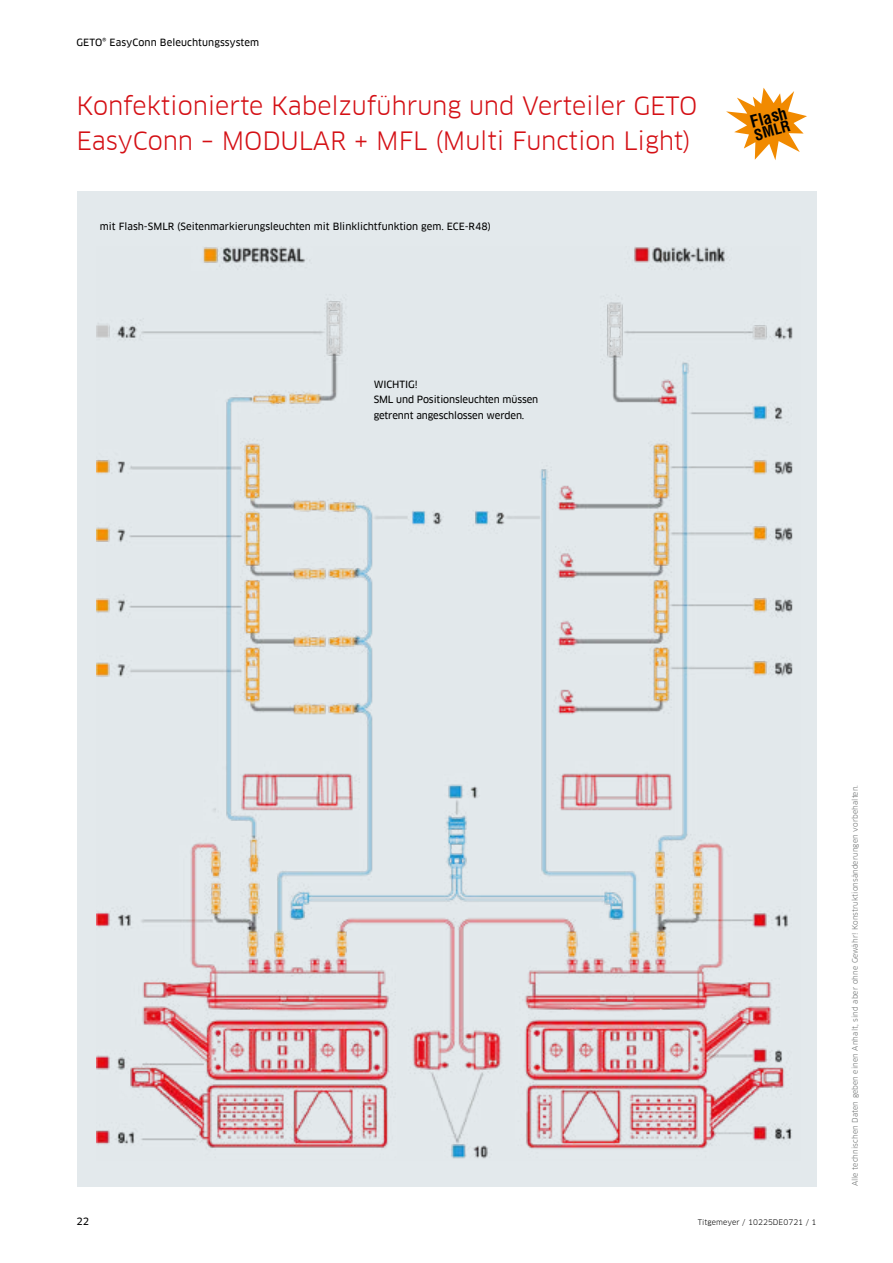
<style>
.page{position:relative;width:893px;height:1263px;background:#fff}
.page>*{position:absolute;margin:0;border:0;box-sizing:border-box;transform-origin:0 0}
.t1{font:24.75px/34.7px "Clan Offc Pro";letter-spacing:-.005em;color:#d40f14}
.t2{font:700 condensed 16.8px "Helvetica Com";color:#000}
.t3{font:700 condensed 15px "Helvetica Com";color:#000}
.t4{font:9.75px/15.3px "Clan Offc Pro News";color:#000}
.t5{font:7.5px "Clan Offc Pro";letter-spacing:.01em;color:#6b6e6e}
.t6{font:7.5px "Clan Offc Pro";letter-spacing:.01em;color:#000}
</style>
<div class="page">
<div style="left:77px;top:191px;width:739px;height:995px;background:#e3e9ec"></div>
<img style="left:97px;top:246px;width:696px;height:913px">
<svg style="left:726px;top:88px;width:81px;height:72px"></svg>
<p class="t4" style="left:77px;top:35px;width:184px">GETO® EasyConn Beleuchtungssystem</p>
<h1 class="t1" style="left:77px;top:89px;width:622px">Konfektionierte Kabelzuführung und Verteiler GETO<br>EasyConn – MODULAR + MFL (Multi Function Light)</h1>
<p class="t4" style="left:100px;top:218px;width:393px">mit Flash-SMLR (Seitenmarkierungsleuchten mit Blinklichtfunktion gem. ECE-R48)</p>
<h2 class="t2" style="left:748px;top:111px;width:39px;rotate:-15deg">Flash</h2>
<h3 class="t3" style="left:752px;top:125px;width:38px;rotate:-15deg">SMLR</h3>
<p class="t4" style="left:374px;top:377px;width:166px">WICHTIG!<br>SML und Positionsleuchten müssen getrennt angeschlossen werden.</p>
<p class="t4" style="left:77px;top:1213px;width:14px">22</p>
<p class="t6" style="left:698px;top:1217px;width:120px">Titgemeyer / 10225DE0721 / 1</p>
<p class="t5" style="left:850px;top:1186px;width:403px;rotate:-90deg">Alle technischen Daten geben einen Anhalt, sind aber ohne Gewähr! Konstruktionsänderungen vorbehalten.</p>
</div>
